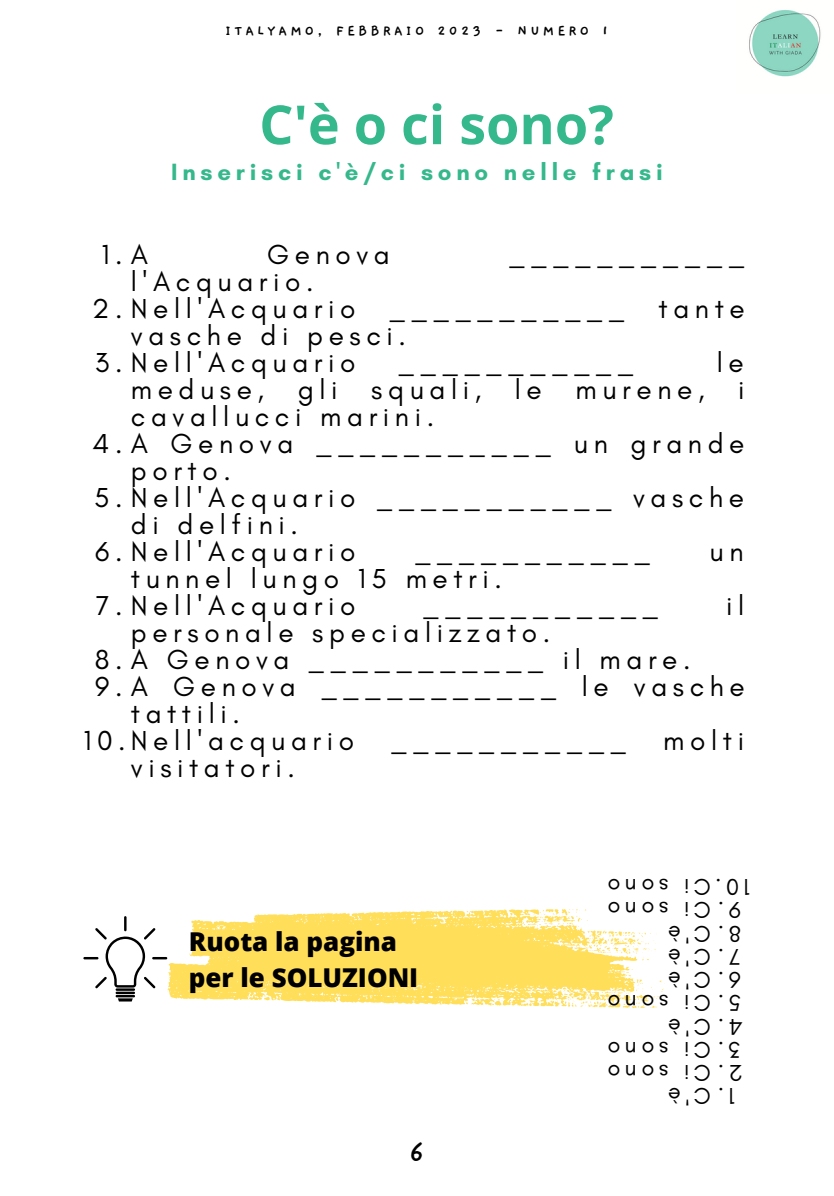
<style>
.page{position:relative;width:834px;height:1196px;background:#fff}
.page>*{position:absolute;margin:0;border:0;box-sizing:border-box;transform-origin:0 0}
.t1{font:700 53.8px "Open Sans";color:#35b88b}
.t2{font:700 32px "Gaegu";color:#000}
.t3{font:28px/27px "Glacial Indifference";letter-spacing:.2em;color:#000}
.t4{font:800 26px/36px "Open Sans";color:#000}
.t5{font:700 24px "Glacial Indifference";letter-spacing:.2em;color:#35b88b}
.t6{font:23.2px/23.2px "Glacial Indifference";letter-spacing:.2em;color:#000}
.t7{font:700 16px "Gaegu";letter-spacing:.2em;color:#000}
</style>
<div class="page">
<img style="left:749px;top:10px;width:72px;height:67px">
<svg style="left:167px;top:909px;width:500px;height:99px;fill:#ffde59"></svg>
<hr style="left:124px;top:916px;width:3px;height:15px;background:#000">
<svg style="left:83px;top:928px;width:84px;height:73px"></svg>
<p class="t7" style="left:225px;top:23px;width:385px">ITALYAMO, FEBBRAIO 2023 - NUMERO 1</p>
<h1 class="t1" style="left:259px;top:87px;width:356px">C'è o ci sono?</h1>
<p class="t5" style="left:171px;top:157px;width:493px">Inserisci c'è/ci sono nelle frasi</p>
<p class="t3" style="left:101px;top:241px;width:48px">1.A</p>
<p class="t3" style="left:267px;top:241px;width:124px">Genova</p>
<p class="t3" style="left:509px;top:241px;width:237px">___________</p>
<p class="t3" style="left:131px;top:268px;width:184px">l'Acquario.</p>
<p class="t3" style="left:92px;top:295px;width:654px">2.Nell'Acquario ___________ tante</p>
<p class="t3" style="left:131px;top:322px;width:277px">vasche di pesci.</p>
<p class="t3" style="left:95px;top:349px;width:262px">3.Nell'Acquario</p>
<p class="t3" style="left:716px;top:349px;width:28px">le</p>
<p class="t3" style="left:131px;top:376px;width:615px">meduse, gli squali, le murene, i</p>
<p class="t3" style="left:131px;top:403px;width:305px">cavallucci marini.</p>
<p class="t3" style="left:93px;top:430px;width:653px">4.A Genova ___________ un grande</p>
<p class="t3" style="left:131px;top:457px;width:101px">porto.</p>
<p class="t3" style="left:94px;top:484px;width:651px">5.Nell'Acquario ___________ vasche</p>
<p class="t3" style="left:131px;top:510px;width:169px">di delfini.</p>
<p class="t3" style="left:95px;top:537px;width:262px">6.Nell'Acquario</p>
<p class="t3" style="left:398px;top:349px;width:237px">___________</p>
<p class="t3" style="left:709px;top:537px;width:36px">un</p>
<p class="t3" style="left:415px;top:537px;width:237px">___________</p>
<p class="t3" style="left:96px;top:564px;width:408px;text-indent:35px">tunnel lungo 15 metri.<br>7.Nell'Acquario</p>
<p class="t3" style="left:726px;top:591px;width:20px">il</p>
<p class="t3" style="left:423px;top:591px;width:237px">___________</p>
<p class="t3" style="left:131px;top:618px;width:421px">personale specializzato.</p>
<p class="t3" style="left:95px;top:645px;width:597px">8.A Genova ___________ il mare.</p>
<p class="t3" style="left:95px;top:672px;width:651px">9.A Genova ___________ le vasche</p>
<p class="t3" style="left:131px;top:699px;width:111px">tattili.</p>
<p class="t3" style="left:83px;top:726px;width:272px">10.Nell'acquario</p>
<p class="t3" style="left:663px;top:726px;width:82px">molti</p>
<p class="t3" style="left:391px;top:726px;width:237px">___________</p>
<p class="t3" style="left:131px;top:753px;width:166px">visitatori.</p>
<p class="t4" style="left:189px;top:923px;width:231px">Ruota la pagina per le SOLUZIONI</p>
<p class="t2" style="left:409px;top:1138px;width:17px">6</p>
<p class="t6" style="left:668px;top:898px;width:62px;rotate:-180deg">sono</p>
<p class="t6" style="left:750px;top:898px;width:68px;rotate:-180deg">01 .Ci</p>
<p class="t6" style="left:668px;top:922px;width:62px;rotate:-180deg">sono</p>
<p class="t6" style="left:740px;top:922px;width:58px;rotate:-180deg">9.Ci</p>
<p class="t6" style="left:741px;top:945px;width:75px;rotate:-180deg">8 . C è'</p>
<p class="t6" style="left:740px;top:968px;width:74px;rotate:-180deg">7 . C è'</p>
<p class="t6" style="left:740px;top:991px;width:74px;rotate:-180deg">6 . C è'</p>
<p class="t6" style="left:668px;top:1015px;width:62px;rotate:-180deg">sono</p>
<p class="t6" style="left:741px;top:1015px;width:59px;rotate:-180deg">5.Ci</p>
<p class="t6" style="left:743px;top:1038px;width:76px;rotate:-180deg">4 . C è'</p>
<p class="t6" style="left:668px;top:1061px;width:62px;rotate:-180deg">sono</p>
<p class="t6" style="left:741px;top:1061px;width:58px;rotate:-180deg">3.Ci</p>
<p class="t6" style="left:668px;top:1108px;width:62px;text-indent:-67px;rotate:-180deg">.1 C è' sono</p>
<p class="t6" style="left:743px;top:1084px;width:61px;rotate:-180deg">2.Ci</p>
</div>
